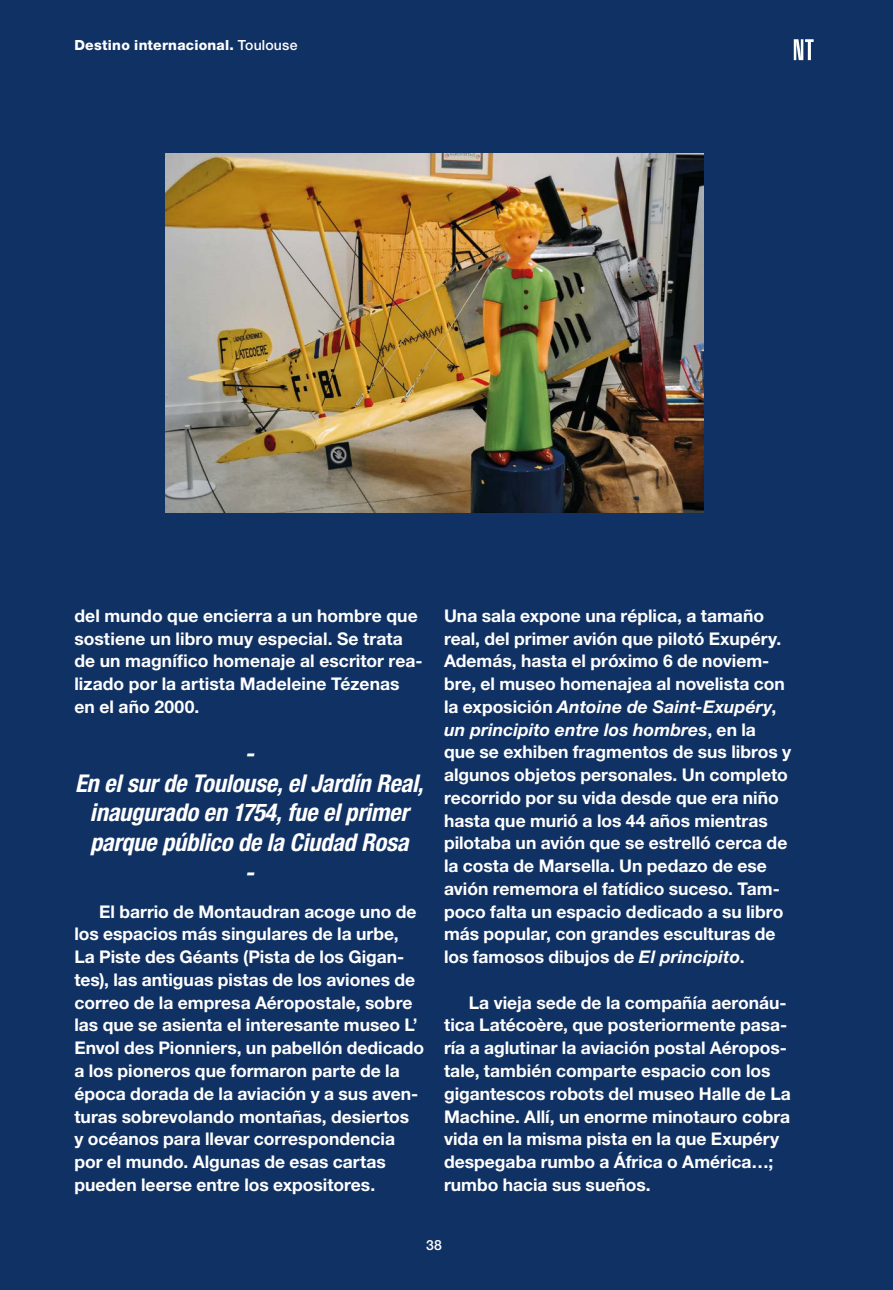
<style>
.page{position:relative;width:893px;height:1290px;background:#103163}
.page>*{position:absolute;margin:0;border:0;box-sizing:border-box;transform-origin:0 0}
.t1{font:italic 700 condensed 24.5px/29.8px "Helvetica Neue LT Std";letter-spacing:-.01em;color:#fff;text-align:center}
.t2{font:700 17.5px/22.8px "Helvetica Neue LT Std";color:#fff}
.t3{font:800 14px "Helvetica Neue LT Std";letter-spacing:.015em;color:#fff}
.t4{font:500 14px "Helvetica Neue LT Std";color:#fff}
.s1{font-weight:500}
.s2{font-style:italic}
</style>
<div class="page">
<svg style="left:794px;top:39px;width:20px;height:21px"></svg>
<img style="left:165px;top:154px;width:538px;height:359px">
<p class="t3" style="left:74px;top:36px;width:225px">Destino internacional. <span class="s1">Toulouse</span></p>
<p class="t2" style="left:74px;top:604px;width:350px">del mundo que encierra a un hombre que sostiene un libro muy especial. Se trata de un magnífico homenaje al escritor rea&shy;lizado por la artista Madeleine Tézenas en el año 2000.</p>
<p class="t1" style="left:245px;top:738px;width:11px">-</p>
<p class="t1" style="left:75px;top:768px;width:350px">En el sur de Toulouse, el Jardín Real, inaugurado en 1754, fue el primer parque público de la Ciudad Rosa</p>
<p class="t1" style="left:245px;top:857px;width:11px">-</p>
<p class="t2" style="left:74px;top:900px;width:351px;text-indent:25px">El barrio de Montaudran acoge uno de los espacios más singulares de la urbe,<br>La Piste des Géants (Pista de los Gigan&shy;tes), las antiguas pistas de los aviones de correo de la empresa Aéropostale, sobre las que se asienta el interesante museo L’ Envol des Pionniers, un pabellón dedicado a los pioneros que formaron parte de la época dorada de la aviación y a sus aven&shy;turas sobrevolando montañas, desiertos<br>y océanos para llevar correspondencia por el mundo. Algunas de esas cartas pueden leerse entre los expositores.</p>
<p class="t2" style="left:444px;top:604px;width:349px">Una sala expone una réplica, a tamaño real, del primer avión que pilotó Exupéry.<br>Además, hasta el próximo 6 de noviem&shy;bre, el museo homenajea al novelista con la exposición <span class="s2">Antoine de Saint-Exupéry</span>, <span class="s2">un principito entre los hombres</span>, en la que se exhiben fragmentos de sus libros y algunos objetos personales. Un completo recorrido por su vida desde que era niño hasta que murió a los 44 años mientras pilotaba un avión que se estrelló cerca de la costa de Marsella. Un pedazo de ese avión rememora el fatídico suceso. Tam&shy;poco falta un espacio dedicado a su libro más popular, con grandes esculturas de los famosos dibujos de <span class="s2">El principito</span>.</p>
<p class="t2" style="left:444px;top:991px;width:348px;text-indent:25px">La vieja sede de la compañía aeronáu&shy;tica Latécoère, que posteriormente pasa&shy;ría a aglutinar la aviación postal Aéropos&shy;tale, también comparte espacio con los gigantescos robots del museo Halle de La Machine. Allí, un enorme minotauro cobra vida en la misma pista en la que Exupéry despegaba rumbo a África o América…; rumbo hacia sus sueños.</p>
<p class="t4" style="left:426px;top:1237px;width:17px">38</p>
</div>
